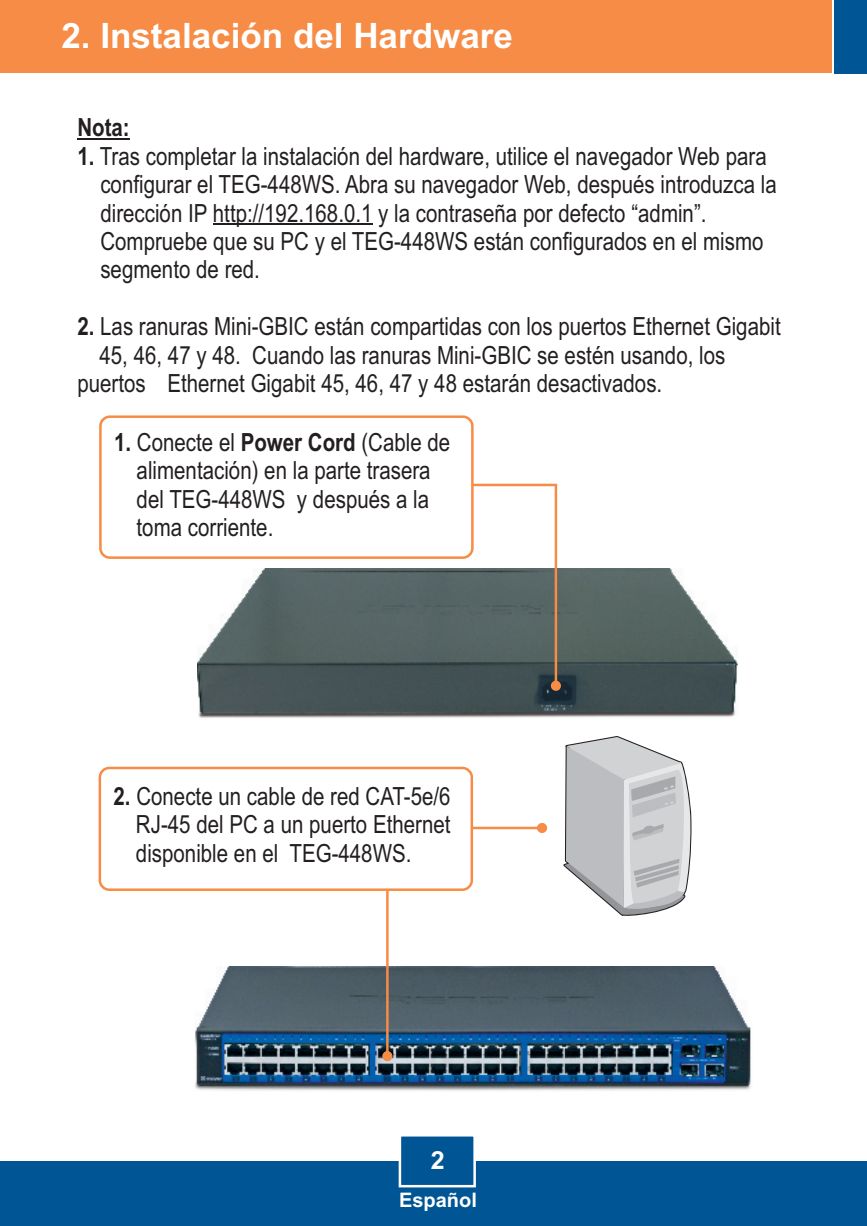
<style>
.page{position:relative;width:867px;height:1226px;background:#fff}
.page>*{position:absolute;margin:0;border:0;box-sizing:border-box;transform-origin:0 0}
.t1{font:700 35px "Arial";color:#fff}
.t2{font:25px/28.2px "Arial Narrow";color:#231f20}
.t3{font:700 25px "Arial Narrow";color:#231f20}
.t4{font:700 25px "Arial";color:#fff}
.t5{font:700 20px "Arial";color:#fff}
.s1{font-weight:700}
</style>
<div class="page">
<img style="left:195px;top:966px;width:556px;height:125px">
<div style="left:0;top:1160px;width:867px;height:65px;background:#005595"></div>
<div style="left:0;top:0;width:832px;height:73px;background:#f68c45"></div>
<div style="left:834px;top:0;width:33px;height:73px;background:#005595"></div>
<svg style="left:397px;top:1136px;width:80px;height:52px"></svg>
<img style="left:197px;top:568px;width:540px;height:150px">
<svg style="left:457px;top:480px;width:104px;height:210px"></svg>
<svg style="left:312px;top:736px;width:434px;height:324px"></svg>
<div style="left:99px;top:766px;width:374px;height:124px;background:#fff;border:3px solid #f68c45;border-radius:9px"></div>
<div style="left:99px;top:415px;width:374px;height:143px;background:#fff;border:3px solid #f68c45;border-radius:9px"></div>
<hr style="left:77px;top:138px;width:53px;height:2px;background:#231f20">
<hr style="left:213px;top:224px;width:159px;height:1px;background:#231f20">
<h1 class="t1" style="left:61px;top:23px;width:453px">2. Instalación del Hardware</h1>
<p class="t3" style="left:77px;top:118px;width:54px">Nota:</p>
<p class="t2" style="left:100px;top:144px;width:678px;text-indent:-23px"><span class="s1">1.</span> Tras completar la instalación del hardware, utilice el navegador Web para configurar el TEG-448WS. Abra su navegador Web, después introduzca la dirección IP http://192.168.0.1 y la contraseña por defecto “admin”.<br>Compruebe que su PC y el TEG-448WS están configurados en el mismo segmento de red.</p>
<p class="t2" style="left:77px;top:315px;width:705px"><span class="s1">2.</span> Las ranuras Mini-GBIC están compartidas con los puertos Ethernet Gigabit</p>
<p class="t2" style="left:99px;top:343px;width:627px">45, 46, 47 y 48. Cuando las ranuras Mini-GBIC se estén usando, los</p>
<p class="t2" style="left:77px;top:371px;width:586px">puertos Ethernet Gigabit 45, 46, 47 y 48 estarán desactivados.</p>
<p class="t2" style="left:137px;top:430px;width:315px;text-indent:-22px"><span class="s1">1.</span> Conecte el <span class="s1">Power Cord</span> (Cable de alimentación) en la parte trasera del TEG-448WS y después a la toma corriente.</p>
<p class="t2" style="left:136px;top:784px;width:316px;text-align:justify;text-indent:-22px"><span class="s1">2.</span> Conecte un cable de red CAT-5e/6<br>RJ-45 del PC a un puerto Ethernet disponible en el TEG-448WS.</p>
<p class="t4" style="left:431px;top:1150px;width:15px">2</p>
<p class="t5" style="left:399px;top:1192px;width:79px">Español</p>
</div>
